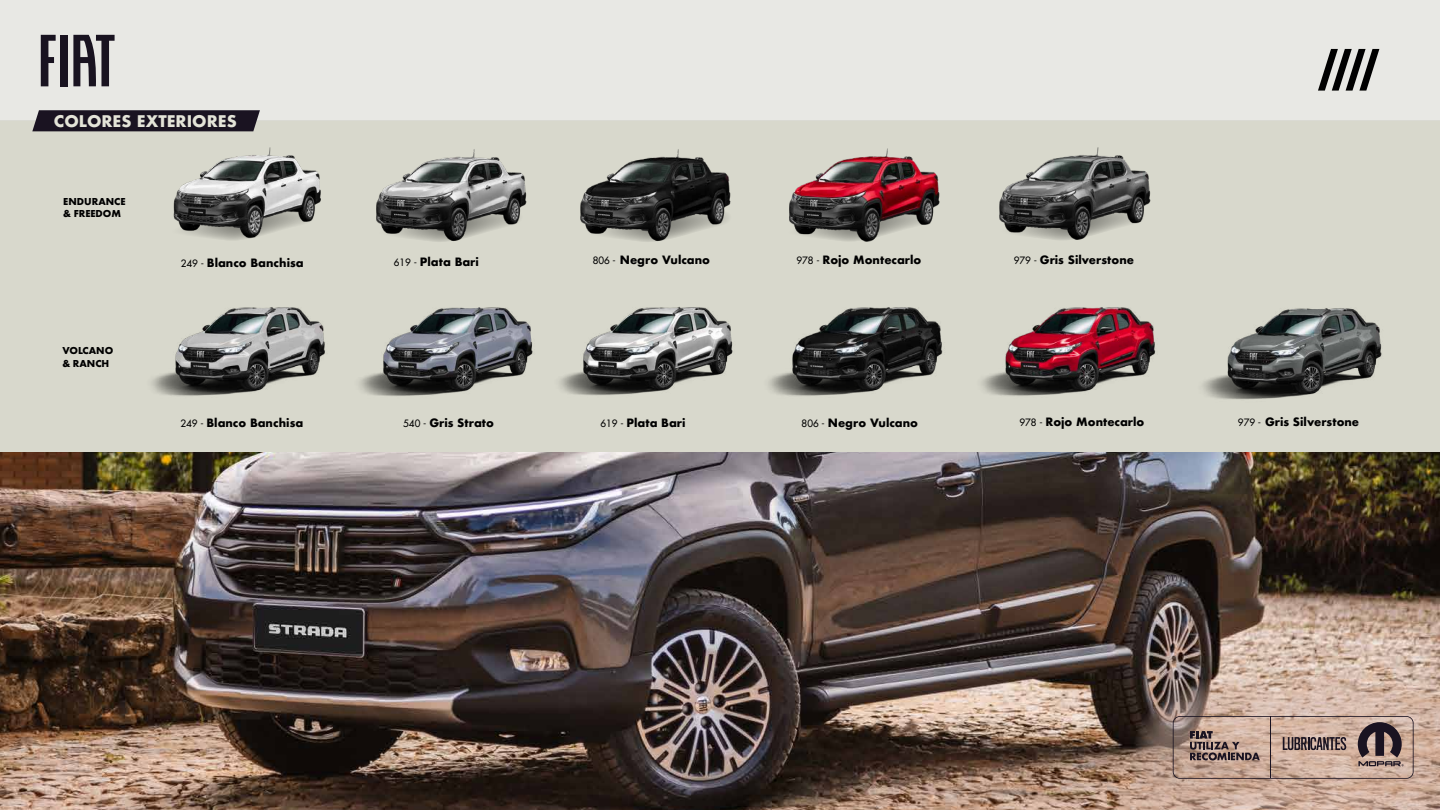
<style>
.page{position:relative;width:1440px;height:810px;background:#fff}
.page>*{position:absolute;margin:0;border:0;box-sizing:border-box;transform-origin:0 0}
.t1{font:700 15.6px "Futura";color:#e4e4d8}
.t2{font:700 11.18px "Futura";color:#000}
.t3{font:700 10.5px/12.6px "Futura PT";color:#000}
.s1{font-family:"Futura Std";font-weight:500;font-size:9.9px}
</style>
<div class="page">
<div style="left:0;top:121px;width:1440px;height:347px;background:#d8d8cc"></div>
<img style="left:151px;top:307px;width:174px;height:89px">
<img style="left:359px;top:307px;width:174px;height:89px">
<img style="left:559px;top:306px;width:174px;height:90px">
<img style="left:768px;top:307px;width:175px;height:89px">
<img style="left:981px;top:307px;width:175px;height:89px">
<img style="left:1202px;top:308px;width:180px;height:91px">
<div style="left:0;top:0;width:1440px;height:121px;background:#e8e8e4"></div>
<svg style="left:1318px;top:49px;width:61px;height:42px"></svg>
<svg style="left:32px;top:110px;width:228px;height:21px"></svg>
<img style="left:0;top:452px;width:1440px;height:358px">
<img style="left:376px;top:149px;width:151px;height:59px">
<svg style="left:376px;top:208px;width:145px;height:34px"></svg>
<img style="left:580px;top:149px;width:151px;height:75px">
<svg style="left:584px;top:208px;width:147px;height:34px"></svg>
<img style="left:789px;top:148px;width:151px;height:60px">
<svg style="left:789px;top:208px;width:145px;height:34px"></svg>
<img style="left:999px;top:147px;width:152px;height:60px">
<svg style="left:999px;top:207px;width:145px;height:33px"></svg>
<img style="left:173px;top:147px;width:148px;height:93px">
<svg style="left:1132px;top:679px;width:308px;height:131px"></svg>
<hr style="left:1270px;top:717px;width:1px;height:61px;background:#1a1321">
<div style="left:60px;top:35px;width:8px;height:51px;background:#191320"></div>
<svg style="left:41px;top:35px;width:15px;height:51px"></svg>
<svg style="left:73px;top:35px;width:42px;height:51px"></svg>
<h1 class="t1" style="left:54px;top:110px;width:184px">COLORES EXTERIORES</h1>
<p class="t3" style="left:63px;top:194px;width:64px">ENDURANCE &amp; FREEDOM</p>
<p class="t3" style="left:62px;top:344px;width:52px">VOLCANO &amp; RANCH</p>
<p class="t2" style="left:181px;top:255px;width:124px"><span class="s1">249 -</span> Blanco Banchisa</p>
<p class="t2" style="left:797px;top:252px;width:126px"><span class="s1">978 -</span> Rojo Montecarlo</p>
<p class="t2" style="left:1014px;top:252px;width:122px"><span class="s1">979 -</span> Gris Silverstone</p>
<p class="t2" style="left:593px;top:252px;width:119px"><span class="s1">806 -</span> Negro Vulcano</p>
<p class="t2" style="left:394px;top:254px;width:87px"><span class="s1">619 -</span> Plata Bari</p>
<p class="t2" style="left:180px;top:414px;width:124px"><span class="s1">249 -</span> Blanco Banchisa</p>
<p class="t2" style="left:600px;top:415px;width:87px"><span class="s1">619 -</span> Plata Bari</p>
<p class="t2" style="left:802px;top:414px;width:118px"><span class="s1">806 -</span> Negro Vulcano</p>
<p class="t2" style="left:1020px;top:414px;width:126px"><span class="s1">978 -</span> Rojo Montecarlo</p>
<p class="t2" style="left:403px;top:415px;width:92px"><span class="s1">540 -</span> Gris Strato</p>
<p class="t2" style="left:1238px;top:414px;width:123px"><span class="s1">979 -</span> Gris Silverstone</p>
</div>
